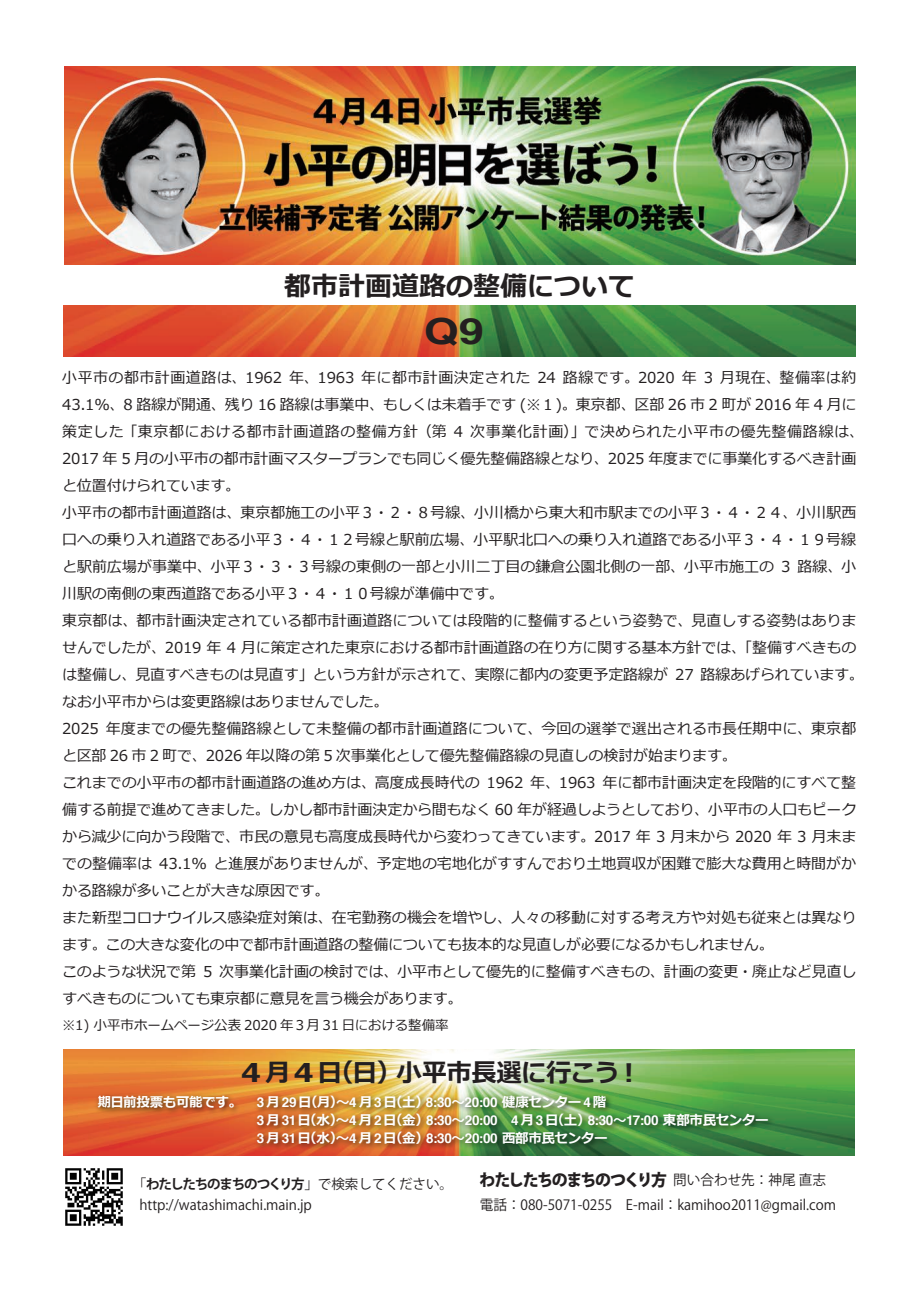
<style>
.page{position:relative;width:919px;height:1289px;background:#fff}
.page>*{position:absolute;margin:0;border:0;box-sizing:border-box;transform-origin:0 0}
.t1{font:700 36px "Helvetica";color:#231f20;scale:1.25 1}
.t2{font:700 27px "Meiryo";color:#231f20}
.t3{font:700 25.5px "Meiryo";letter-spacing:-.03em;color:#231f20}
.t4{font:800 16.5px "Koz Go Pr 6 N";letter-spacing:-.085em;color:#231f20;scale:.96 1}
.t5{font:15px/27px "Meiryo";letter-spacing:-.005em;color:#231f20}
.t6{font:14.1px "Koz Go Pr 6 N";color:#231f20;scale:.96 1}
.t7{font:700 13.5px/18px "Meiryo";letter-spacing:-.025em;color:#fff}
.t8{font:13.5px "Meiryo";letter-spacing:-.01em;color:#231f20}
.t9{font:700 13.5px "Koz Go Pr 6 N";letter-spacing:-.085em;color:#231f20}
.s1{font-family:"Helvetica";font-size:27px}
.s2{font-family:"Helvetica"}
.s3{font-weight:400}
.s4{font-weight:400;font-size:14.1px}
</style>
<div class="page">
<img style="left:64px;top:67px;width:791px;height:197px">
<img style="left:64px;top:305px;width:791px;height:51px">
<img style="left:65px;top:1168px;width:58px;height:58px">
<img style="left:63px;top:1049px;width:791px;height:106px">
<img style="left:92px;top:1071px;width:756px;height:85px">
<h2 class="t2" style="left:284px;top:267px;width:352px">都市計画道路の整備について</h2>
<h1 class="t1" style="left:423px;top:302px;width:50px">Q9</h1>
<p class="t5" style="left:62px;top:365px;width:803px">小平市の都市計画道路は、1962 年、1963 年に都市計画決定された 24 路線です。2020 年 3 月現在、整備率は約43.1%、8 路線が開通、残り 16 路線は事業中、もしくは未着手です (※１)。東京都、区部 26 市 2 町が 2016 年 4 月に策定した「東京都における都市計画道路の整備方針（第 4 次事業化計画）」で決められた小平市の優先整備路線は、2017 年 5 月の小平市の都市計画マスタープランでも同じく優先整備路線となり、2025 年度までに事業化するべき計画と位置付けられています。<br>小平市の都市計画道路は、東京都施工の小平３・２・８号線、小川橋から東大和市駅までの小平３・４・２４、小川駅西口への乗り入れ道路である小平３・４・１２号線と駅前広場、小平駅北口への乗り入れ道路である小平３・４・１９号線と駅前広場が事業中、小平３・３・３号線の東側の一部と小川二丁目の鎌倉公園北側の一部、小平市施工の 3 路線、小川駅の南側の東西道路である小平３・４・１０号線が準備中です。<br>東京都は、都市計画決定されている都市計画道路については段階的に整備するという姿勢で、見直しする姿勢はありませんでしたが、2019 年 4 月に策定された東京における都市計画道路の在り方に関する基本方針では、「整備すべきものは整備し、見直すべきものは見直す」という方針が示されて、実際に都内の変更予定路線が 27 路線あげられています。なお小平市からは変更路線はありませんでした。<br>2025 年度までの優先整備路線として未整備の都市計画道路について、今回の選挙で選出される市長任期中に、東京都と区部 26 市 2 町で、2026 年以降の第 5 次事業化として優先整備路線の見直しの検討が始まります。<br>これまでの小平市の都市計画道路の進め方は、高度成長時代の 1962 年、1963 年に都市計画決定を段階的にすべて整備する前提で進めてきました。しかし都市計画決定から間もなく 60 年が経過しようとしており、小平市の人口もピークから減少に向かう段階で、市民の意見も高度成長時代から変わってきています。2017 年 3 月末から 2020 年 3 月末までの整備率は 43.1% と進展がありませんが、予定地の宅地化がすすんでおり土地買収が困難で膨大な費用と時間がかかる路線が多いことが大きな原因です。<br>また新型コロナウイルス感染症対策は、在宅勤務の機会を増やし、人々の移動に対する考え方や対処も従来とは異なります。この大きな変化の中で都市計画道路の整備についても抜本的な見直しが必要になるかもしれません。<br>このような状況で第 5 次事業化計画の検討では、小平市として優先的に整備すべきもの、計画の変更・廃止など見直しすべきものについても東京都に意見を言う機会があります。</p>
<p class="t8" style="left:62px;top:1015px;width:388px">※1) 小平市ホームページ公表 2020 年３月 31 日における整備率</p>
<h3 class="t3" style="left:241px;top:1055px;width:402px"><span class="s1">4</span>月<span class="s1">4</span>日（日）小平市長選に行こう！</h3>
<p class="t7" style="left:98px;top:1094px;width:146px">期日前投票も可能です。</p>
<p class="t7" style="left:257px;top:1094px;width:513px"><span class="s2">3</span> 月<span class="s2">29</span>日（月）～<span class="s2">4</span> 月<span class="s2">3</span>日（土）<span class="s2">8:30</span>～<span class="s2">20:00</span> 健康センター <span class="s2">4</span> 階<br><span class="s2">3</span> 月<span class="s2">31</span>日（水）～<span class="s2">4</span> 月<span class="s2">2</span>日（金）<span class="s2">8:30</span>～<span class="s2">20:00 4</span> 月<span class="s2">3</span>日（土）<span class="s2">8:30</span>～<span class="s2">17:00</span> 東部市民センター<br><span class="s2">3</span> 月<span class="s2">31</span>日（水）～<span class="s2">4</span> 月<span class="s2">2</span>日（金）<span class="s2">8:30</span>～<span class="s2">20:00</span> 西部市民センター</p>
<p class="t9" style="left:133px;top:1175px;width:322px"><span class="s3">「</span>わたしたちのまちのつくり方<span class="s3">」で検索してください。</span></p>
<p class="t6" style="left:139px;top:1196px;width:181px">http://watashimachi.main.jp</p>
<p class="t4" style="left:479px;top:1170px;width:362px">わたしたちのまちのつくり方 <span class="s4">問い合わせ先：神尾 直志</span></p>
<p class="t6" style="left:480px;top:1197px;width:372px">電話：080-5071-0255　E-mail：kamihoo2011@gmail.com</p>
</div>
